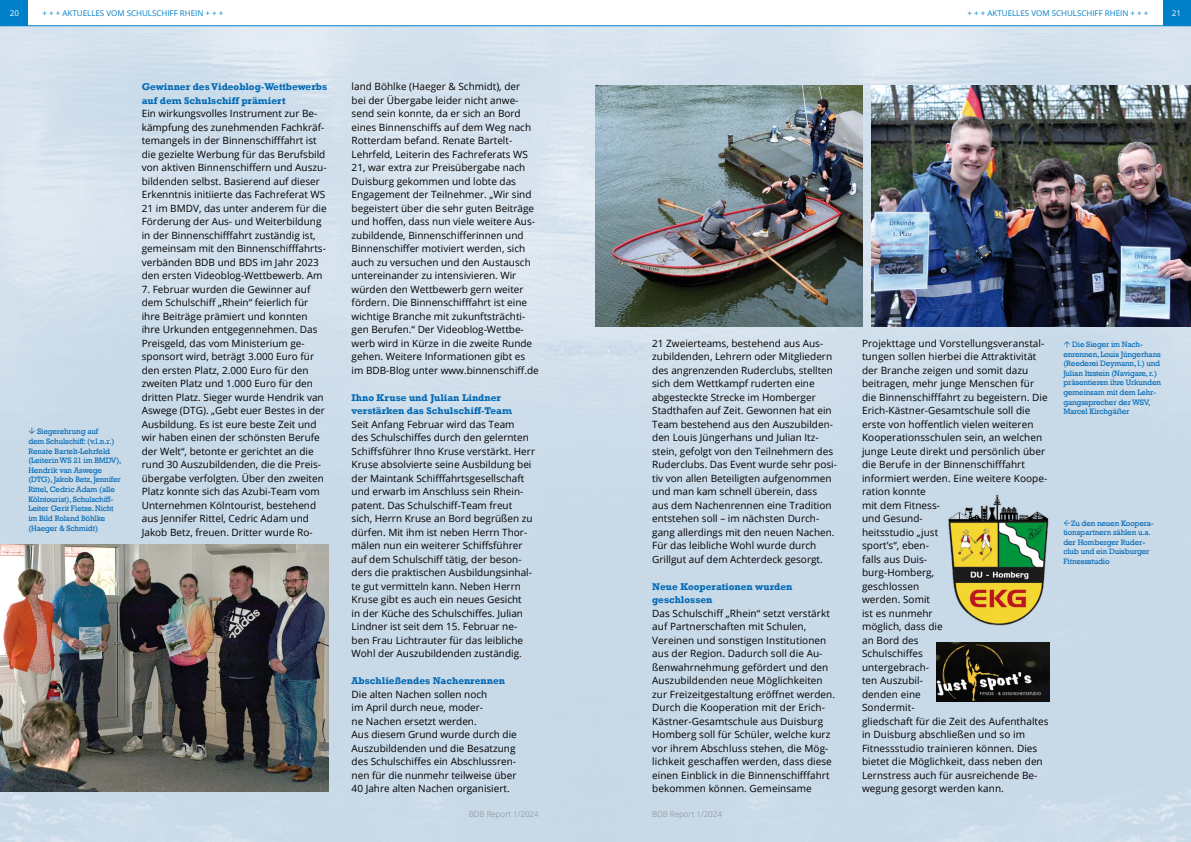
<style>
.page{position:relative;width:1191px;height:842px;background:#fff}
.page>*{position:absolute;margin:0;border:0;box-sizing:border-box;transform-origin:0 0}
.t1{font:10px/13.5px "Open Sans";color:#000}
.t2{font:700 10px/13.5px "Rockwell";color:#0068b4}
.t3{font:8px/9.6px "Rockwell";letter-spacing:-.02em;color:#0068b4}
.t4{font:8px "Open Sans";color:#0080c8}
.t5{font:300 8px "Open Sans";color:#868786}
.t6{font:8px "Open Sans";color:#fff}
</style>
<div class="page">
<img style="left:0;top:27px;width:1191px;height:815px">
<div style="left:0;top:0;width:28px;height:26px;background:#0080c8"></div>
<div style="left:1162px;top:0;width:29px;height:26px;background:#0080c8"></div>
<hr style="left:0;top:26px;width:1191px;height:1px;background:#0080c8">
<img style="left:0;top:545px;width:329px;height:247px">
<img style="left:595px;top:85px;width:267px;height:241px">
<img style="left:872px;top:85px;width:319px;height:241px">
<img style="left:936px;top:642px;width:113px;height:60px">
<img style="left:943px;top:490px;width:112px;height:137px">
<svg style="left:29px;top:428px;width:6px;height:6px"></svg>
<svg style="left:1064px;top:341px;width:5px;height:7px"></svg>
<svg style="left:1064px;top:520px;width:6px;height:6px"></svg>
<p class="t6" style="left:10px;top:8px;width:11px">20</p>
<p class="t6" style="left:1171px;top:8px;width:11px">21</p>
<p class="t4" style="left:43px;top:8px;width:182px">+ + + AKTUELLES VOM SCHULSCHIFF RHEIN + + +</p>
<p class="t4" style="left:967px;top:8px;width:182px">+ + + AKTUELLES VOM SCHULSCHIFF RHEIN + + +</p>
<p class="t3" style="left:28px;top:427px;width:95px;text-indent:9px">Siegerehrung auf<br>dem Schulschiff: (v.l.n.r.)<br>Renate Bartelt-Lehrfeld (Leiterin WS 21 im BMDV),<br>Hendrik van Aswege (DTG), Jakob Betz, Jennifer<br>Rittel, Cedric Adam (alle<br>Kölntourist), Schulschiff-<br>Leiter Gerit Fietze. Nicht im Bild Roland Böhlke (Haeger &amp; Schmidt)</p>
<p class="t2" style="left:142px;top:80px;width:187px">Gewinner des Videoblog-Wettbewerbs auf dem Schulschiff prämiert</p>
<p class="t1" style="left:142px;top:106px;width:186px">Ein wirkungsvolles Instrument zur Be&shy;kämpfung des zunehmenden Fachkräf&shy;temangels in der Binnenschifffahrt ist die gezielte Werbung für das Berufsbild von aktiven Binnenschiffern und Auszu&shy;bildenden selbst. Basierend auf dieser Erkenntnis initiierte das Fachreferat WS 21 im BMDV, das unter anderem für die Förderung der Aus- und Weiterbildung in der Binnenschifffahrt zuständig ist, gemeinsam mit den Binnenschifffahrts&shy;verbänden BDB und BDS im Jahr 2023 den ersten Videoblog-Wettbewerb. Am</p>
<p class="t1" style="left:142px;top:282px;width:185px">7. Februar wurden die Gewinner auf dem Schulschiff „Rhein“ feierlich für ihre Beiträge prämiert und konnten ihre Urkunden entgegennehmen. Das Preisgeld, das vom Ministerium ge&shy;sponsort wird, beträgt 3.000 Euro für den ersten Platz, 2.000 Euro für den zweiten Platz und 1.000 Euro für den dritten Platz. Sieger wurde Hendrik van Aswege (DTG). „Gebt euer Bestes in der Ausbildung. Es ist eure beste Zeit und wir haben einen der schönsten Berufe der Welt“, betonte er gerichtet an die rund 30 Auszubildenden, die die Preis&shy;übergabe verfolgten. Über den zweiten Platz konnte sich das Azubi-Team vom Unternehmen Kölntourist, bestehend aus Jennifer Rittel, Cedric Adam und Jakob Betz, freuen. Dritter wurde Ro-</p>
<p class="t1" style="left:352px;top:79px;width:189px">land Böhlke (Haeger &amp; Schmidt), der<br>bei der Übergabe leider nicht anwe&shy;send sein konnte, da er sich an Bord eines Binnenschiffs auf dem Weg nach Rotterdam befand. Renate Bartelt-Lehrfeld, Leiterin des Fachreferats WS 21, war extra zur Preisübergabe nach Duisburg gekommen und lobte das Engagement der Teilnehmer. „Wir sind begeistert über die sehr guten Beiträge und hoffen, dass nun viele weitere Aus&shy;zubildende, Binnenschifferinnen und Binnenschiffer motiviert werden, sich auch zu versuchen und den Austausch untereinander zu intensivieren. Wir würden den Wettbewerb gern weiter fördern. Die Binnenschifffahrt ist eine wichtige Branche mit zukunftsträchti&shy;gen Berufen.“ Der Videoblog-Wettbe&shy;werb wird in Kürze in die zweite Runde gehen. Weitere Informationen gibt es im BDB-Blog unter www.binnenschiff.de</p>
<p class="t2" style="left:352px;top:390px;width:162px">Ihno Kruse und Julian Lindner verstärken das Schulschiff-Team</p>
<p class="t1" style="left:352px;top:417px;width:185px">Seit Anfang Februar wird das Team<br>des Schulschiffes durch den gelernten Schiffsführer Ihno Kruse verstärkt. Herr Kruse absolvierte seine Ausbildung bei der Maintank Schifffahrtsgesellschaft und erwarb im Anschluss sein Rhein&shy;patent. Das Schulschiff-Team freut sich, Herrn Kruse an Bord begrüßen zu dürfen. Mit ihm ist neben Herrn Thor&shy;mälen nun ein weiterer Schiffsführer auf dem Schulschiff tätig, der beson&shy;ders die praktischen Ausbildungsinhal&shy;te gut vermitteln kann. Neben Herrn Kruse gibt es auch ein neues Gesicht<br>in der Küche des Schulschiffes. Julian Lindner ist seit dem 15. Februar ne&shy;ben Frau Lichtrauter für das leibliche Wohl der Auszubildenden zuständig.</p>
<p class="t2" style="left:352px;top:674px;width:155px">Abschließendes Nachenrennen</p>
<p class="t1" style="left:352px;top:687px;width:167px">Die alten Nachen sollen noch<br>im April durch neue, moder-<br>ne Nachen ersetzt werden.<br>Aus diesem Grund wurde durch die<br>Auszubildenden und die Besatzung des Schulschiffes ein Abschlussren&shy;nen für die nunmehr teilweise über<br>40 Jahre alten Nachen organisiert.</p>
<p class="t1" style="left:652px;top:336px;width:186px">21 Zweierteams, bestehend aus Aus&shy;zubildenden, Lehrern oder Mitgliedern des angrenzenden Ruderclubs, stellten sich dem Wettkampf ruderten eine abgesteckte Strecke im Homberger Stadthafen auf Zeit. Gewonnen hat ein Team bestehend aus den Auszubilden&shy;den Louis Jüngerhans und Julian Itz&shy;stein, gefolgt von den Teilnehmern des Ruderclubs. Das Event wurde sehr posi&shy;tiv von allen Beteiligten aufgenommen und man kam schnell überein, dass<br>aus dem Nachenrennen eine Tradition entstehen soll – im nächsten Durch&shy;gang allerdings mit den neuen Nachen.<br>Für das leibliche Wohl wurde durch Grillgut auf dem Achterdeck gesorgt.</p>
<p class="t2" style="left:652px;top:579px;width:142px">Neue Kooperationen wurden geschlossen</p>
<p class="t1" style="left:652px;top:606px;width:184px">Das Schulschiff „Rhein“ setzt verstärkt auf Partnerschaften mit Schulen, Vereinen und sonstigen Institutionen aus der Region. Dadurch soll die Au&shy;ßenwahrnehmung gefördert und den Auszubildenden neue Möglichkeiten zur Freizeitgestaltung eröffnet werden.<br>Durch die Kooperation mit der Erich-Kästner-Gesamtschule aus Duisburg Homberg soll für Schüler, welche kurz vor ihrem Abschluss stehen, die Mög&shy;lichkeit geschaffen werden, dass diese einen Einblick in die Binnenschifffahrt bekommen können. Gemeinsame</p>
<p class="t5" style="left:469px;top:808px;width:71px">BDB Report 1/2024</p>
<p class="t5" style="left:652px;top:808px;width:71px">BDB Report 1/2024</p>
<p class="t1" style="left:862px;top:336px;width:188px">Projekttage und Vorstellungsveranstal&shy;tungen sollen hierbei die Attraktivität der Branche zeigen und somit dazu beitragen, mehr junge Menschen für die Binnenschifffahrt zu begeistern. Die<br>Erich-Kästner-Gesamtschule soll die erste von hoffentlich vielen weiteren<br>Kooperationsschulen sein, an welchen junge Leute direkt und persönlich über die Berufe in der Binnenschifffahrt informiert werden. Eine weitere Koope&shy;ration konnte<br>mit dem Fitness-<br>und Gesund-<br>heitsstudio „just<br>sport’s“, eben-<br>falls aus Duis-<br>burg-Homberg,<br>geschlossen<br>werden. Somit<br>ist es nunmehr<br>möglich, dass die<br>an Bord des<br>Schulschiffes<br>untergebrach-<br>ten Auszubil-<br>denden eine<br>Sondermit-<br>gliedschaft für die Zeit des Aufenthaltes in Duisburg abschließen und so im<br>Fitnessstudio trainieren können. Dies bietet die Möglichkeit, dass neben den<br>Lernstress auch für ausreichende Be&shy;wegung gesorgt werden kann.</p>
<p class="t3" style="left:1063px;top:340px;width:99px;text-indent:9px">Die Sieger im Nach&shy;enrennen, Louis Jüngerhans (Reederei Deymann, l.) und<br>Julian Itzstein (Navigare, r.) präsentieren ihre Urkunden gemeinsam mit dem Lehr&shy;gangssprecher der WSV,<br>Marcel Kirchgäßer</p>
<p class="t3" style="left:1063px;top:518px;width:92px;text-indent:8px">Zu den neuen Koopera&shy;tionspartnern zählen u.a. der Homberger Ruder&shy;club und ein Duisburger<br>Fitnessstudio</p>
</div>
